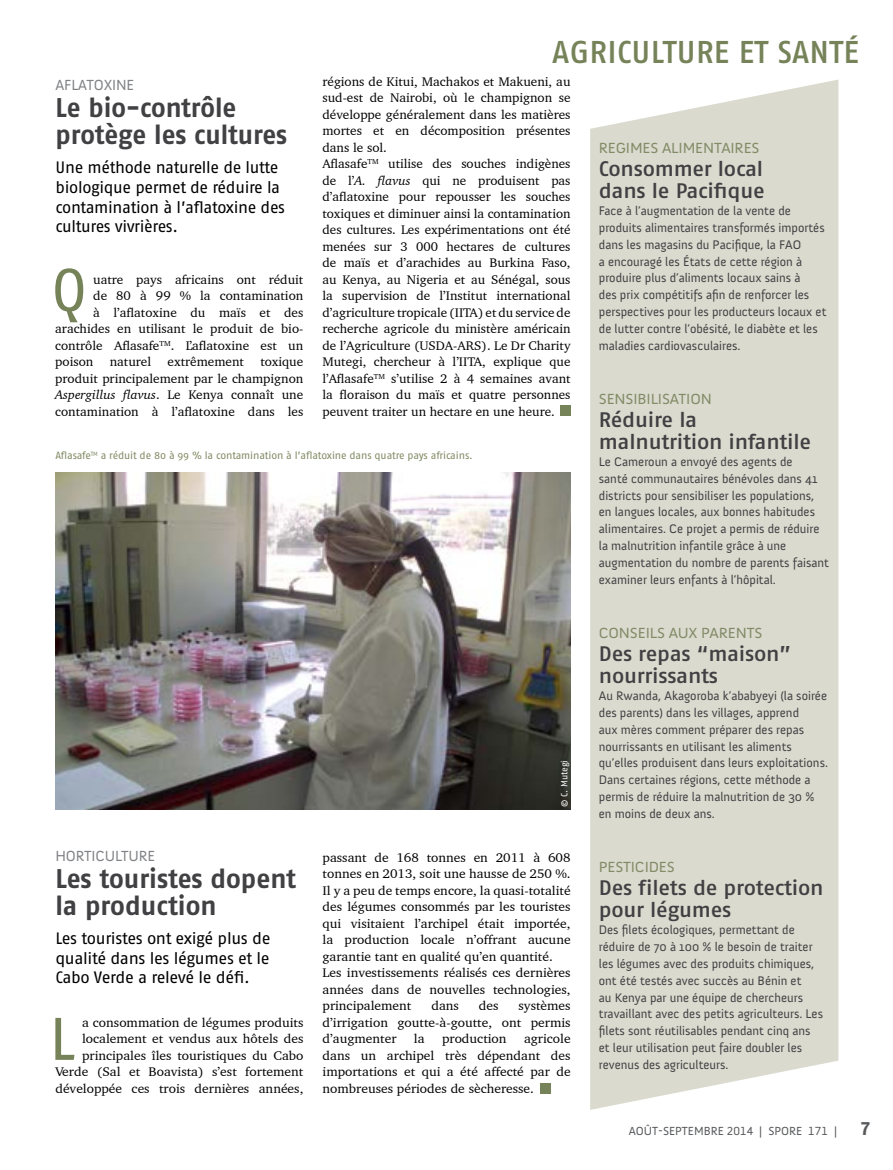
<style>
.page{position:relative;width:893px;height:1170px;background:#fff}
.page>*{position:absolute;margin:0;border:0;box-sizing:border-box;transform-origin:0 0}
.t1{font:59.85px "Fago OT";color:#768359;scale:1.04 1}
.t2{font:59.85px "Fago OT";color:#768359;scale:1.06 1}
.t3{font:500 31.5px "Fago OT";letter-spacing:.01em;color:#768359}
.t4{font:700 27px/27px "Fago OT";letter-spacing:-.005em;color:#414042;scale:.96 1}
.t5{font:700 27px/27px "Fago OT";letter-spacing:-.005em;color:#414042}
.t6{font:500 21px/22.5px "Fago OT";letter-spacing:-.01em;color:#414042;scale:1.05 1}
.t7{font:16.5px/19.8px "Fago OT";letter-spacing:-.02em;color:#000}
.t8{font:15px "Anivers";letter-spacing:-.01em;color:#818b65;scale:1.05 1}
.t9{font:15px "Anivers";letter-spacing:-.01em;color:#808285}
.t10{font:12.75px/16.8px "Anivers";color:#414042}
.t11{font:12.75px/16.5px "Charter BT";color:#000;text-align:justify;scale:1.04 1}
.t12{font:12.75px/16.5px "Charter BT";color:#000;text-align:justify;scale:1.06 1}
.t13{font:12px "Anivers";color:#58595b}
.t14{font:10.5px "Fago OT";letter-spacing:-.015em;color:#818b65}
.t15{font:9px "Fago OT";letter-spacing:-.005em;color:#fff}
.s1{font-style:italic}
.s2{font-family:"Fago OT";font-weight:700;font-size:19.5px}
</style>
<div class="page">
<div style="left:560px;top:405px;width:10px;height:11px;background:#768359"></div>
<div style="left:541px;top:1082px;width:10px;height:11px;background:#768359"></div>
<div style="left:590px;top:80px;width:248px;height:1029px;background:#dadacf"></div>
<img style="left:55px;top:472px;width:516px;height:337px">
<h2 class="t3" style="left:552px;top:33px;width:17px">agric</h2>
<h2 class="t3" style="left:632px;top:33px;width:195px">ulture ET SANTé</h2>
<p class="t9" style="left:56px;top:77px;width:65px">AFLATOXINE</p>
<h3 class="t4" style="left:56px;top:94px;width:243px">Le bio-contrôle protège les cultures</h3>
<p class="t7" style="left:56px;top:157px;width:231px">Une méthode naturelle de lutte biologique permet de réduire la contamination à l’aflatoxine des cultures vivrières.</p>
<h1 class="t1" style="left:52px;top:254px;width:36px">Q</h1>
<p class="t11" style="left:93px;top:271px;width:204px">uatre pays africains ont réduit</p>
<p class="t11" style="left:93px;top:287px;width:204px">de 80 à 99 % la contamination</p>
<p class="t11" style="left:93px;top:304px;width:204px">à l’aflatoxine du maïs et des</p>
<p class="t11" style="left:55px;top:320px;width:240px">arachides en utilisant le produit de bio-</p>
<p class="t11" style="left:55px;top:337px;width:240px">contrôle Aflasafe<sup>TM</sup>. L’aflatoxine est un</p>
<p class="t11" style="left:55px;top:353px;width:38px">poison</p>
<p class="t11" style="left:110px;top:353px;width:41px">naturel</p>
<p class="t11" style="left:168px;top:353px;width:75px">extrêmement</p>
<p class="t11" style="left:55px;top:353px;width:240px;text-indent:205px">toxique produit principalement par le champignon <span class="s1">Aspergillus flavus</span>. Le Kenya connaît une contamination à l’aflatoxine dans les</p>
<p class="t11" style="left:322px;top:73px;width:240px;text-align:left">régions de Kitui, Machakos et Makueni, au sud-est de Nairobi, où le champignon se développe généralement dans les matières mortes et en décomposition présentes dans le sol.<br>Aflasafe<sup>TM</sup> utilise des souches indigènes de l’<span class="s1">A. flavus</span> qui ne produisent pas d’aflatoxine pour repousser les souches toxiques et diminuer ainsi la contamination des cultures. Les expérimentations ont été menées sur 3 000 hectares de cultures de maïs et d’arachides au Burkina Faso, au Kenya, au Nigeria et au Sénégal, sous la supervision de l’Institut international d’agriculture tropicale (IITA) et du service de recherche agricole du ministère américain de l’Agriculture (USDA-ARS). Le Dr Charity Mutegi, chercheur à l’IITA, explique que l’Aflasafe<sup>TM</sup> s’utilise 2 à 4 semaines avant la floraison du maïs et quatre personnes peuvent traiter un hectare en une heure.</p>
<p class="t14" style="left:55px;top:449px;width:419px">Aflasafe<sup>TM</sup> a réduit de 80 à 99 % la contamination à l’aflatoxine dans quatre pays africains.</p>
<p class="t15" style="left:559px;top:806px;width:48px;rotate:-90deg">© C. Mutegi</p>
<p class="t9" style="left:55px;top:847px;width:101px">Horticulture</p>
<h3 class="t5" style="left:55px;top:864px;width:242px">Les touristes dopent la production</h3>
<p class="t7" style="left:55px;top:928px;width:217px;text-align:justify">Les touristes ont exigé plus de qualité dans les légumes et le Cabo Verde a relevé le défi.</p>
<p class="t12" style="left:55px;top:1013px;width:236px;text-align:right">a consommation de légumes produits localement et vendus aux hôtels des principales îles touristiques du Cabo Verde (Sal et Boavista) s’est fortement développée ces trois dernières années,</p>
<h1 class="t2" style="left:49px;top:1002px;width:27px">L</h1>
<p class="t12" style="left:323px;top:848px;width:236px;text-align:left">passant de 168 tonnes en 2011 à 608 tonnes en 2013, soit une hausse de 250 %.<br>Il y a peu de temps encore, la quasi-totalité des légumes consommés par les touristes qui visitaient l’archipel était importée, la production locale n’offrant aucune garantie tant en qualité qu’en quantité.<br>Les investissements réalisés ces dernières années dans de nouvelles technologies, principalement</p>
<p class="t12" style="left:323px;top:997px;width:236px;text-indent:196px">systèmes d’irrigation goutte-à-goutte, ont permis d’augmenter</p>
<p class="t12" style="left:431px;top:997px;width:28px">dans</p>
<p class="t12" style="left:479px;top:997px;width:20px">des</p>
<p class="t12" style="left:323px;top:1030px;width:236px;text-indent:201px">agricole dans un archipel très dépendant des importations et qui a été affecté par de nombreuses périodes de sècheresse.</p>
<p class="t12" style="left:414px;top:1030px;width:12px">la</p>
<p class="t12" style="left:442px;top:1030px;width:62px">production</p>
<p class="t8" style="left:599px;top:140px;width:9px">REGIMES</p>
<p class="t8" style="left:662px;top:140px;width:25px">ALIMENT</p>
<p class="t8" style="left:721px;top:140px;width:17px">AIRES</p>
<h3 class="t6" style="left:599px;top:157px;width:159px">Consommer local dans le Pacifique</h3>
<p class="t10" style="left:599px;top:202px;width:229px">Face à l’augmentation de la vente de produits alimentaires transformés importés dans les magasins du Pacifique, la FAO<br>a encouragé les États de cette région à produire plus d’aliments locaux sains à<br>des prix compétitifs afin de renforcer les perspectives pour les producteurs locaux et de lutter contre l’obésité, le diabète et les maladies cardiovasculaires.</p>
<p class="t8" style="left:599px;top:391px;width:8px">SENSIBI</p>
<p class="t8" style="left:651px;top:391px;width:57px">LISATI ON</p>
<h3 class="t6" style="left:599px;top:408px;width:204px">Réduire la malnutrition infantile</h3>
<p class="t10" style="left:599px;top:453px;width:232px">Le Cameroun a envoyé des agents de<br>santé communautaires bénévoles dans 41 districts pour sensibiliser les populations, en langues locales, aux bonnes habitudes alimentaires. Ce projet a permis de réduire la malnutrition infantile grâce à une augmentation du nombre de parents faisant examiner leurs enfants à l’hôpital.</p>
<p class="t8" style="left:599px;top:625px;width:27px">CONSEI</p>
<p class="t8" style="left:650px;top:625px;width:75px">LS AUX PARENTS</p>
<h3 class="t6" style="left:599px;top:642px;width:185px">Des repas “maison” nourrissants</h3>
<p class="t10" style="left:599px;top:687px;width:231px">Au Rwanda, Akagoroba k’ababyeyi (la soirée des parents) dans les villages, apprend<br>aux mères comment préparer des repas nourrissants en utilisant les aliments qu’elles produisent dans leurs exploitations.<br>Dans certaines régions, cette méthode a permis de réduire la malnutrition de 30 % en moins de deux ans.</p>
<p class="t8" style="left:599px;top:859px;width:16px">PESTI</p>
<p class="t8" style="left:635px;top:859px;width:31px">CIDES</p>
<h3 class="t6" style="left:599px;top:876px;width:216px">Des filets de protection pour légumes</h3>
<p class="t10" style="left:599px;top:921px;width:226px">Des filets écologiques, permettant de réduire de 70 à 100 % le besoin de traiter les légumes avec des produits chimiques, ont été testés avec succès au Bénin et<br>au Kenya par une équipe de chercheurs travaillant avec des petits agriculteurs. Les filets sont réutilisables pendant cinq ans et leur utilisation peut faire doubler les revenus des agriculteurs.</p>
<p class="t13" style="left:629px;top:1124px;width:243px">Août-septembre 2014 | Spore 171 | <span class="s2">7</span></p>
</div>
